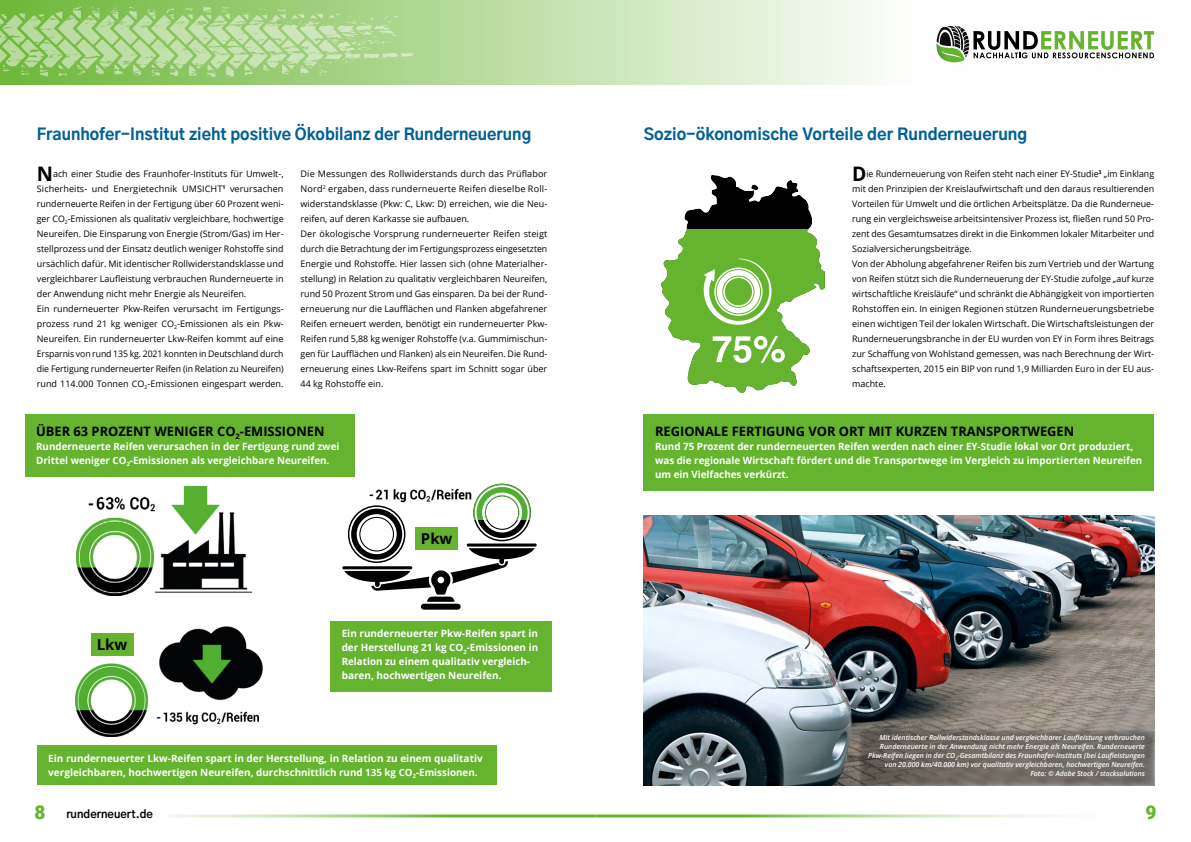
<style>
.page{position:relative;width:1191px;height:842px;background:#fff}
.page>*{position:absolute;margin:0;border:0;box-sizing:border-box;transform-origin:0 0}
.t1{font:700 20px "Open Sans";color:#000}
.t2{font:900 19px "Roboto";color:#65b32e}
.t3{font:800 16px "Gothic A1";color:#006096}
.t4{font:700 15px "Open Sans";color:#000}
.t5{font:700 13px "Open Sans";color:#000}
.t6{font:700 11px "Gothic A1";color:#000}
.t7{font:700 10px/14px "Open Sans";color:#fff}
.t8{font:9px/15px "Open Sans";color:#000}
.t9{font:italic 600 7px/9px "Open Sans";color:#fff;text-align:right}
.s1{font-family:"Roboto";font-weight:900;font-size:19px;color:#65b32e}
</style>
<div class="page">
<svg style="left:0;top:0;width:1155px;height:85px"></svg>
<svg style="left:222px;top:7px;width:8px;height:6px"></svg>
<svg style="left:203px;top:7px;width:8px;height:6px"></svg>
<svg style="left:185px;top:7px;width:8px;height:6px"></svg>
<svg style="left:166px;top:7px;width:8px;height:6px"></svg>
<svg style="left:147px;top:7px;width:8px;height:6px"></svg>
<svg style="left:129px;top:7px;width:8px;height:6px"></svg>
<svg style="left:110px;top:7px;width:8px;height:6px"></svg>
<svg style="left:92px;top:7px;width:8px;height:6px"></svg>
<svg style="left:78px;top:7px;width:3px;height:6px"></svg>
<svg style="left:935px;top:26px;width:219px;height:36px"></svg>
<hr style="left:0;top:814px;width:595px;height:3px;background:#65b32e">
<hr style="left:595px;top:814px;width:596px;height:3px;background:#65b32e">
<div style="left:51px;top:801px;width:117px;height:17px;background:#fff"></div>
<img style="left:643px;top:516px;width:511px;height:269px">
<img style="left:75px;top:626px;width:188px;height:110px">
<img style="left:76px;top:486px;width:175px;height:109px">
<div style="left:25px;top:415px;width:329px;height:62px;background:#65b32e"></div>
<div style="left:37px;top:746px;width:459px;height:39px;background:#65b32e"></div>
<hr style="left:342px;top:566px;width:70px;height:3px;background:#000;border-radius:2px">
<div style="left:421px;top:604px;width:40px;height:6px;background:#000;border-radius:3px"></div>
<svg style="left:344px;top:484px;width:190px;height:118px"></svg>
<img style="left:366px;top:485px;width:106px;height:20px">
<div style="left:330px;top:621px;width:221px;height:71px;background:#65b32e"></div>
<div style="left:643px;top:415px;width:511px;height:76px;background:#65b32e"></div>
<svg style="left:660px;top:176px;width:125px;height:207px"></svg>
<svg style="left:859px;top:730px;width:295px;height:55px;background:#6d6761"></svg>
<div style="left:91px;top:633px;width:42px;height:22px;background:#65b32e"></div>
<div style="left:415px;top:527px;width:43px;height:23px;background:#65b32e"></div>
<h3 class="t3" style="left:37px;top:121px;width:496px">Fraunhofer-Institut zieht positive Ökobilanz der Runderneuerung</h3>
<h3 class="t3" style="left:643px;top:121px;width:385px">Sozio-ökonomische Vorteile der Runderneuerung</h3>
<h1 class="t1" style="left:37px;top:159px;width:18px">N</h1>
<p class="t8" style="left:37px;top:166px;width:248px;text-indent:16px">ach einer Studie des Fraunhofer-Instituts für Umwelt-, Sicherheits- und Energietechnik UMSICHT<sup>1</sup> verursachen runderneuerte Reifen in der Fertigung über 60 Prozent weni&shy;ger CO<sub>2</sub>-Emissionen als qualitativ vergleichbare, hochwertige Neureifen. Die Einsparung von Energie (Strom/Gas) im Her&shy;stellprozess und der Einsatz deutlich weniger Rohstoffe sind ursächlich dafür. Mit identischer Rollwiderstandsklasse und vergleichbarer Laufleistung verbrauchen Runderneuerte in der Anwendung nicht mehr Energie als Neureifen.<br>Ein runderneuerter Pkw-Reifen verursacht im Fertigungs&shy;prozess rund 21 kg weniger CO<sub>2</sub>-Emissionen als ein Pkw-Neureifen. Ein runderneuerter Lkw-Reifen kommt auf eine Ersparnis von rund 135 kg. 2021 konnten in Deutschland durch die Fertigung runderneuerter Reifen (in Relation zu Neureifen) rund 114.000 Tonnen CO<sub>2</sub>-Emissionen eingespart werden.</p>
<p class="t8" style="left:300px;top:166px;width:248px">Die Messungen des Rollwiderstands durch das Prüflabor Nord<sup>2</sup> ergaben, dass runderneuerte Reifen dieselbe Roll&shy;widerstandsklasse (Pkw: C, Lkw: D) erreichen, wie die Neu&shy;reifen, auf deren Karkasse sie aufbauen.<br>Der ökologische Vorsprung runderneuerter Reifen steigt durch die Betrachtung der im Fertigungsprozess eingesetzten Energie und Rohstoffe. Hier lassen sich (ohne Materialher&shy;stellung) in Relation zu qualitativ vergleichbaren Neureifen, rund 50 Prozent Strom und Gas einsparen. Da bei der Rund&shy;erneuerung nur die Laufflächen und Flanken abgefahrener Reifen erneuert werden, benötigt ein runderneuerter Pkw-Reifen rund 5,88 kg weniger Rohstoffe (v.a. Gummimischun&shy;gen für Laufflächen und Flanken) als ein Neureifen. Die Rund&shy;erneuerung eines Lkw-Reifens spart im Schnitt sogar über 44 kg Rohstoffe ein.</p>
<h3 class="t5" style="left:36px;top:422px;width:290px">ÜBER 63 PROZENT WENIGER CO<sub>2</sub>-EMISSIONEN</h3>
<p class="t7" style="left:36px;top:439px;width:305px">Runderneuerte Reifen verursachen in der Fertigung rund zwei<br>Drittel weniger CO<sub>2</sub>-Emissionen als vergleichbare Neureifen.</p>
<h3 class="t4" style="left:421px;top:528px;width:33px">Pkw</h3>
<h3 class="t4" style="left:97px;top:634px;width:32px">Lkw</h3>
<p class="t7" style="left:342px;top:626px;width:198px">Ein runderneuerter Pkw-Reifen spart in der Herstellung 21 kg CO<sub>2</sub>-Emissionen in Relation zu einem qualitativ vergleich&shy;baren, hochwertigen Neureifen.</p>
<p class="t7" style="left:48px;top:751px;width:436px">Ein runderneuerter Lkw-Reifen spart in der Herstellung, in Relation zu einem qualitativ vergleichbaren, hochwertigen Neureifen, durchschnittlich rund 135 kg CO<sub>2</sub>-Emissionen.</p>
<h1 class="t1" style="left:852px;top:159px;width:16px">D</h1>
<p class="t8" style="left:852px;top:166px;width:303px;text-indent:14px">ie Runderneuerung von Reifen steht nach einer EY-Studie<sup>3</sup> „im Einklang mit den Prinzipien der Kreislaufwirtschaft und den daraus resultierenden Vorteilen für Umwelt und die örtlichen Arbeitsplätze. Da die Runderneue&shy;rung ein vergleichsweise arbeitsintensiver Prozess ist, fließen rund 50 Pro&shy;zent des Gesamtumsatzes direkt in die Einkommen lokaler Mitarbeiter und Sozialversicherungsbeiträge.<br>Von der Abholung abgefahrener Reifen bis zum Vertrieb und der Wartung von Reifen stützt sich die Runderneuerung der EY-Studie zufolge „auf kurze wirtschaftliche Kreisläufe“ und schränkt die Abhängigkeit von importierten Rohstoffen ein. In einigen Regionen stützen Runderneuerungsbetriebe einen wichtigen Teil der lokalen Wirtschaft. Die Wirtschaftsleistungen der Runderneuerungsbranche in der EU wurden von EY in Form ihres Beitrags zur Schaffung von Wohlstand gemessen, was nach Berechnung der Wirt&shy;schaftsexperten, 2015 ein BIP von rund 1,9 Milliarden Euro in der EU aus&shy;machte.</p>
<h3 class="t5" style="left:655px;top:422px;width:421px">REGIONALE FERTIGUNG VOR ORT MIT KURZEN TRANSPORTWEGEN</h3>
<p class="t7" style="left:655px;top:439px;width:489px">Rund 75 Prozent der runderneuerten Reifen werden nach einer EY-Studie lokal vor Ort produziert, was die regionale Wirtschaft fördert und die Transportwege im Vergleich zu importierten Neureifen um ein Vielfaches verkürzt.</p>
<p class="t9" style="left:868px;top:733px;width:278px">Mit identischer Rollwiderstandsklasse und vergleichbarer Laufleistung verbrauchen Runderneuerte in der Anwendung nicht mehr Energie als Neureifen. Runderneuerte Pkw-Reifen liegen in der CO<sub>2</sub>-Gesamtbilanz des Fraunhofer-Instituts (bei Laufleistungen von 20.000 km/40.000 km) vor qualitativ vergleichbaren, hochwertigen Neureifen.<br>Foto: © Adobe Stock / stocksolutions</p>
<p class="t6" style="left:34px;top:805px;width:120px"><span class="s1">8</span> runderneuert.de</p>
<h2 class="t2" style="left:1145px;top:799px;width:13px">9</h2>
</div>
